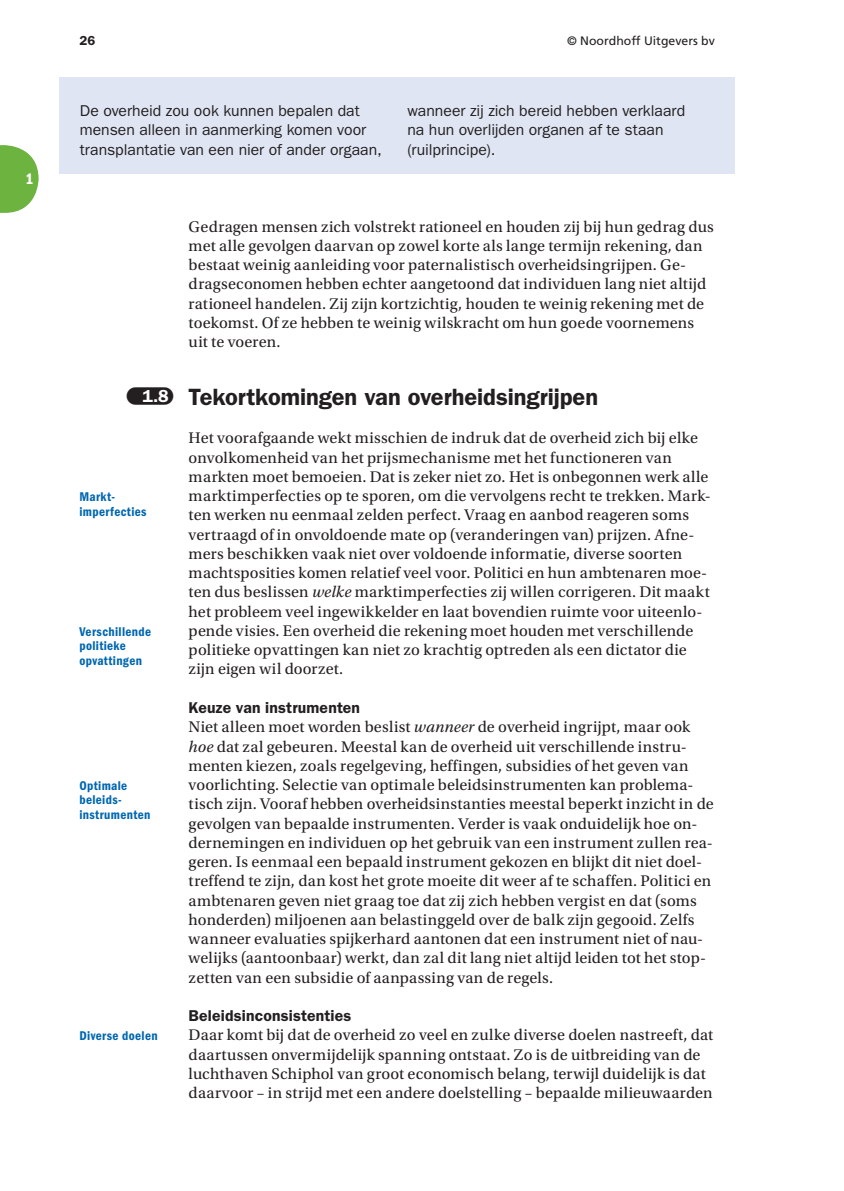
<style>
.page{position:relative;width:844px;height:1191px;background:#fff}
.page>*{position:absolute;margin:0;border:0;box-sizing:border-box;transform-origin:0 0}
.t1{font:600 23.62px "ITC Franklin Gothic Std";letter-spacing:-.005em;color:#231f20}
.t2{font:16.1px/19.2px "Utopia Std";letter-spacing:.01em;color:#231f20}
.t3{font:15.75px/19.2px "ITC Franklin Gothic Std";color:#231f20}
.t4{font:600 15.75px "ITC Franklin Gothic Std";letter-spacing:.01em;color:#231f20}
.t5{font:15.75px "ITC Franklin Gothic Std Dm Cd";color:#fff}
.t6{font:13.12px/14.3px "ITC Franklin Gothic Std Dm Cd";letter-spacing:.025em;color:#0067b1}
.t7{font:600 13.12px "ITC Franklin Gothic Std";color:#231f20}
.t8{font:12.25px "Frutiger LT Std";color:#231f20}
.s1{font-family:"Franklin Gothic Demi Met Pil";font-weight:400;font-size:17.5px}
.s2{font-size:17.5px;color:#fff}
.s3{font-style:italic}
</style>
<div class="page">
<svg style="left:0;top:145px;width:39px;height:68px"></svg>
<div style="left:59px;top:77px;width:675px;height:97px;background:#dfe5f3"></div>
<p class="t5" style="left:26px;top:173px;width:10px">1</p>
<p class="t7" style="left:79px;top:35px;width:17px">26</p>
<p class="t8" style="left:567px;top:35px;width:149px">© Noordhoff Uitgevers bv</p>
<p class="t3" style="left:80px;top:102px;width:303px">De overheid zou ook kunnen bepalen dat mensen alleen in aanmerking komen voor transplantatie van een nier of ander orgaan,</p>
<p class="t3" style="left:407px;top:102px;width:279px">wanneer zij zich bereid hebben verklaard na hun overlijden organen af te staan (ruilprincipe).</p>
<p class="t2" style="left:189px;top:218px;width:526px">Gedragen mensen zich volstrekt rationeel en houden zij bij hun gedrag dus met alle gevolgen daarvan op zowel korte als lange termijn rekening, dan bestaat weinig aanleiding voor paternalistisch overheidsingrijpen. Ge&shy;dragseconomen hebben echter aangetoond dat individuen lang niet altijd rationeel handelen. Zij zijn kortzichtig, houden te weinig rekening met de toekomst. Of ze hebben te weinig wilskracht om hun goede voornemens uit te voeren.</p>
<h1 class="t1" style="left:127px;top:388px;width:472px"><span class="s1">§</span><span class="s2">1.8</span> Tekortkomingen van overheidsingrijpen</h1>
<p class="t2" style="left:189px;top:430px;width:523px">Het voorafgaande wekt misschien de indruk dat de overheid zich bij elke onvolkomenheid van het prijsmechanisme met het functioneren van markten moet bemoeien. Dat is zeker niet zo. Het is onbegonnen werk alle marktimperfecties op te sporen, om die vervolgens recht te trekken. Mark&shy;ten werken nu eenmaal zelden perfect. Vraag en aanbod reageren soms vertraagd of in onvoldoende mate op (veranderingen van) prijzen. Afne&shy;mers beschikken vaak niet over voldoende informatie, diverse soorten machtsposities komen relatief veel voor. Politici en hun ambtenaren moe&shy;ten dus beslissen <span class="s3">welke</span> marktimperfecties zij willen corrigeren. Dit maakt het probleem veel ingewikkelder en laat bovendien ruimte voor uiteenlo&shy;pende visies. Een overheid die rekening moet houden met verschillende politieke opvattingen kan niet zo krachtig optreden als een dictator die zijn eigen wil doorzet.</p>
<p class="t4" style="left:189px;top:701px;width:173px">Keuze van instrumenten</p>
<p class="t2" style="left:189px;top:719px;width:526px">Niet alleen moet worden beslist <span class="s3">wanneer</span> de overheid ingrijpt, maar ook <span class="s3">hoe</span> dat zal gebeuren. Meestal kan de overheid uit verschillende instru&shy;menten kiezen, zoals regelgeving, heffingen, subsidies of het geven van voorlichting. Selectie van optimale beleidsinstrumenten kan problema&shy;tisch zijn. Vooraf hebben overheidsinstanties meestal beperkt inzicht in de gevolgen van bepaalde instrumenten. Verder is vaak onduidelijk hoe on&shy;dernemingen en individuen op het gebruik van een instrument zullen rea&shy;geren. Is eenmaal een bepaald instrument gekozen en blijkt dit niet doel&shy;treffend te zijn, dan kost het grote moeite dit weer af te schaffen. Politici en ambtenaren geven niet graag toe dat zij zich hebben vergist en dat (soms honderden) miljoenen aan belastinggeld over de balk zijn gegooid. Zelfs wanneer evaluaties spijkerhard aantonen dat een instrument niet of nau&shy;welijks (aantoonbaar) werkt, dan zal dit lang niet altijd leiden tot het stop&shy;zetten van een subsidie of aanpassing van de regels.</p>
<p class="t4" style="left:189px;top:1009px;width:164px">Beleidsinconsistenties</p>
<p class="t2" style="left:189px;top:1027px;width:526px">Daar komt bij dat de overheid zo veel en zulke diverse doelen nastreeft, dat daartussen onvermijdelijk spanning ontstaat. Zo is de uitbreiding van de luchthaven Schiphol van groot economisch belang, terwijl duidelijk is dat daarvoor – in strijd met een andere doelstelling – bepaalde milieuwaarden</p>
<p class="t6" style="left:79px;top:490px;width:69px">Markt&shy;imperfecties</p>
<p class="t6" style="left:79px;top:625px;width:73px">Verschillende politieke opvattingen</p>
<p class="t6" style="left:79px;top:779px;width:72px">Optimale beleids&shy;instrumenten</p>
<p class="t6" style="left:79px;top:1029px;width:80px">Diverse doelen</p>
</div>
